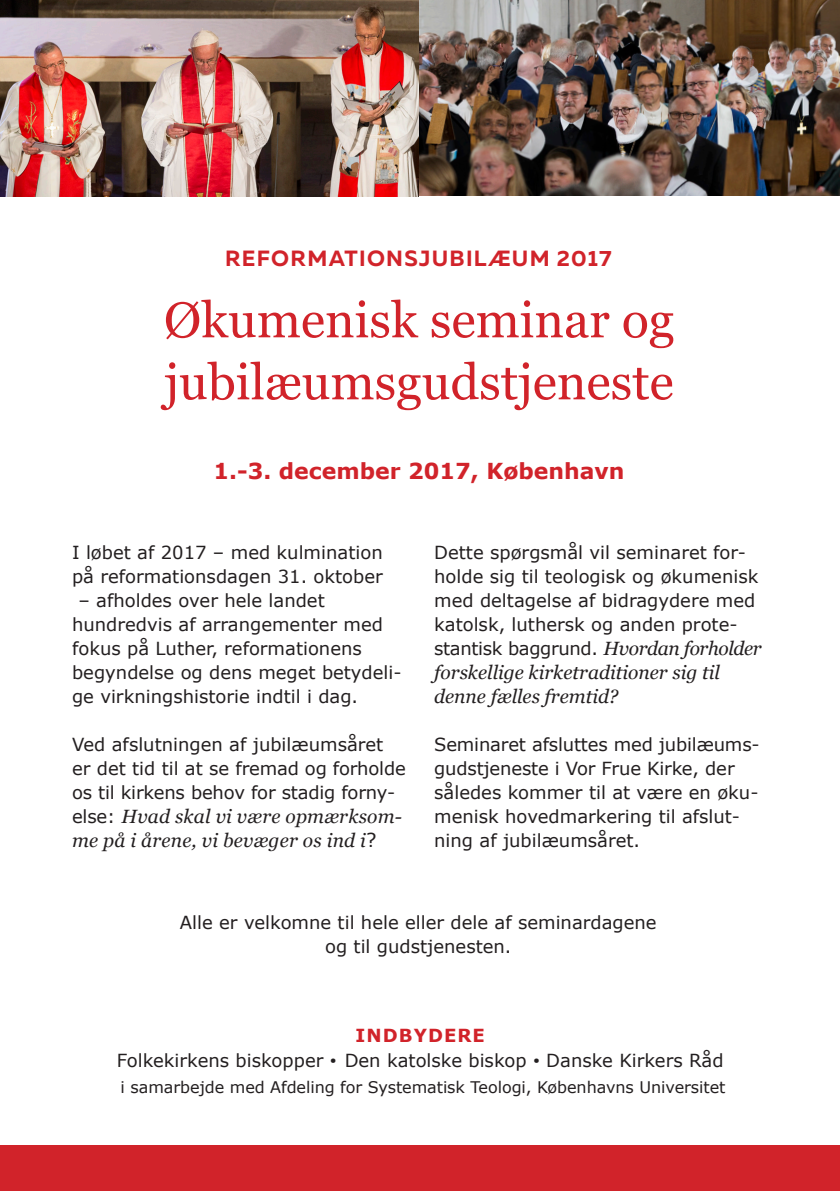
<style>
.page{position:relative;width:840px;height:1191px;background:#fff}
.page>*{position:absolute;margin:0;border:0;box-sizing:border-box;transform-origin:0 0}
.t1{font:50px "Georgia";color:#d1232a}
.t2{font:700 22px "Verdana";color:#d1232a}
.t3{font:700 22px "Muller";letter-spacing:.06em;color:#d1232a}
.t4{font:italic 19.2px/24px "Georgia";color:#231f20}
.t5{font:18px/24px "Verdana";color:#231f20}
.t6{font:700 18px "Verdana";letter-spacing:.06em;color:#d1232a}
.t7{font:16px "Verdana";letter-spacing:-.005em;color:#231f20}
.s1{font-family:"Verdana";font-style:normal;font-size:18px}
.s2{font-family:"Verdana";font-style:normal}
.s3{font-family:"Georgia";font-style:italic;font-size:19.2px}
.s4{font-family:"Muller";font-weight:700}
</style>
<div class="page">
<div style="left:0;top:1145px;width:839px;height:46px;background:#d1232a"></div>
<img style="left:418px;top:0;width:421px;height:196px">
<img style="left:0;top:0;width:418px;height:196px">
<p class="t3" style="left:225px;top:245px;width:388px">REFORMATIONSJUBILÆUM 2017</p>
<p class="t1" style="left:164px;top:283px;width:511px">Økumenisk seminar og</p>
<p class="t1" style="left:164px;top:345px;width:510px">jubilæumsgudstjeneste</p>
<p class="t2" style="left:213px;top:456px;width:412px">1.-3. december 2017, København</p>
<p class="t5" style="left:72px;top:540px;width:312px">I løbet af 2017 – med kulmination på reformationsdagen 31. oktober</p>
<p class="t5" style="left:78px;top:588px;width:248px">– afholdes over hele landet</p>
<p class="t5" style="left:72px;top:612px;width:312px">hundredvis af arrangementer med fokus på Luther, reformationens</p>
<p class="t5" style="left:72px;top:660px;width:331px">begyndelse og dens meget betydeli&shy;ge virkningshistorie indtil i dag.</p>
<p class="t5" style="left:72px;top:732px;width:335px">Ved afslutningen af jubilæumsåret er det tid til at se fremad og forholde os til kirkens behov for stadig forny-</p>
<p class="t4" style="left:72px;top:803px;width:331px"><span class="s1">else:</span> Hvad skal vi være opmærksom&shy;me på i årene, vi bevæger os ind i<span class="s2">?</span></p>
<p class="t5" style="left:434px;top:540px;width:329px">Dette spørgsmål vil seminaret for&shy;holde sig til teologisk og økumenisk med deltagelse af bidragydere med katolsk, luthersk og anden prote&shy;stantisk baggrund. <span class="s3">Hvordan forholder</span></p>
<p class="t4" style="left:434px;top:659px;width:287px">forskellige kirketraditioner sig til denne fælles fremtid?</p>
<p class="t5" style="left:434px;top:732px;width:327px">Seminaret afsluttes med jubilæums&shy;gudstjeneste i Vor Frue Kirke, der således kommer til at være en øku&shy;menisk hovedmarkering til afslut&shy;ning af jubilæumsåret.</p>
<p class="t5" style="left:180px;top:910px;width:478px;text-align:center">Alle er velkomne til hele eller dele af seminardagene og til gudstjenesten.</p>
<p class="t6" style="left:355px;top:1022px;width:131px">INDBYDERE</p>
<p class="t5" style="left:117px;top:1048px;width:608px">Folkekirkens biskopper <span class="s4">•</span> Den katolske biskop <span class="s4">•</span> Danske Kirkers Råd</p>
<p class="t7" style="left:121px;top:1076px;width:606px">i samarbejde med Afdeling for Systematisk Teologi, Københavns Universitet</p>
</div>
